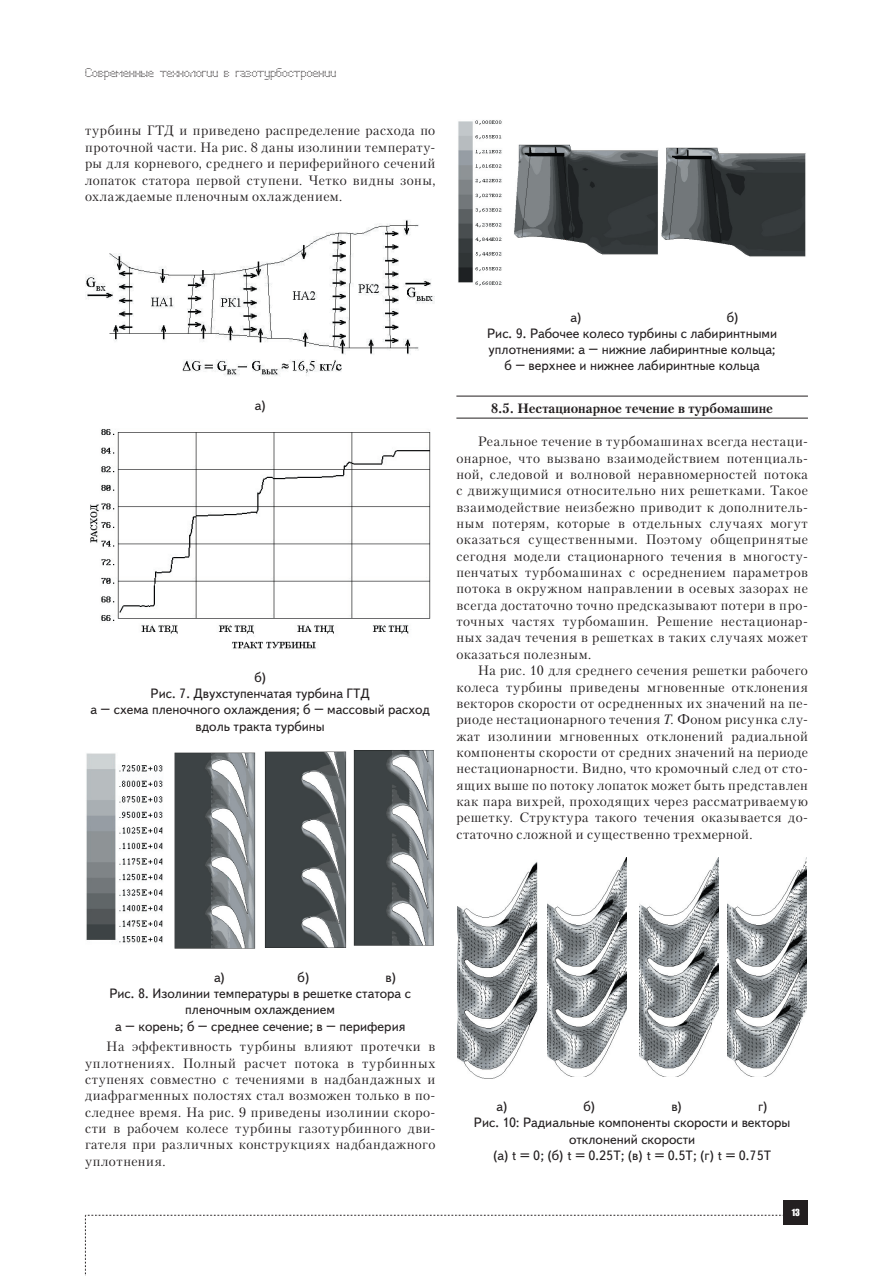
<style>
.page{position:relative;width:893px;height:1276px;background:#fff}
.page>*{position:absolute;margin:0;border:0;box-sizing:border-box;transform-origin:0 0}
.t1{font:13.5px/16.4px "Petersburg C";letter-spacing:.04em;color:#231f20;text-align:justify}
.t2{font:13.5px/16.2px "Text Book C";color:#231f20;text-align:center}
.t3{font:700 13.5px "Petersburg C";color:#231f20}
.t4{font:12px "Perfo";letter-spacing:.015em;color:#231f20}
.t5{font:9px "Impact";color:#fff}
.s1{font-style:italic}
</style>
<div class="page">
<svg style="left:85px;top:1215px;width:699px;height:61px"></svg>
<div style="left:784px;top:1200px;width:24px;height:25px;background:#231f20"></div>
<img style="left:86px;top:220px;width:349px;height:156px">
<img style="left:90px;top:429px;width:341px;height:220px">
<img style="left:86px;top:753px;width:77px;height:190px">
<img style="left:174px;top:752px;width:82px;height:197px">
<img style="left:265px;top:751px;width:81px;height:197px">
<img style="left:353px;top:750px;width:81px;height:196px">
<hr style="left:456px;top:396px;width:352px;height:1px;background:#231f20">
<hr style="left:456px;top:418px;width:352px;height:1px;background:#231f20">
<img style="left:514px;top:145px;width:144px;height:110px">
<img style="left:662px;top:147px;width:144px;height:110px">
<img style="left:458px;top:120px;width:44px;height:166px">
<img style="left:458px;top:862px;width:79px;height:216px">
<img style="left:547px;top:857px;width:79px;height:220px">
<img style="left:639px;top:857px;width:80px;height:220px">
<img style="left:727px;top:858px;width:79px;height:219px">
<p class="t4" style="left:85px;top:66px;width:253px">Современные технологии в газотурбостроении</p>
<p class="t1" style="left:85px;top:122px;width:352px">турбины ГТД и приведено распределение расхода по проточной части. На рис. 8 даны изолинии температу&shy;ры для корневого, среднего и периферийного сечений лопаток статора первой ступени. Четко видны зоны, охлаждаемые пленочным охлаждением.</p>
<p class="t2" style="left:255px;top:397px;width:13px">а)</p>
<p class="t2" style="left:90px;top:669px;width:341px">б)<br>Рис. 7. Двухступенчатая турбина ГТД<br>а – схема пленочного охлаждения; б – массовый расход вдоль тракта турбины</p>
<p class="t2" style="left:571px;top:309px;width:13px">а)</p>
<p class="t2" style="left:727px;top:309px;width:13px">б)</p>
<p class="t2" style="left:487px;top:325px;width:292px">Рис. 9. Рабочее колесо турбины с лабиринтными</p>
<p class="t2" style="left:489px;top:341px;width:289px">уплотнениями: а – нижние лабиринтные кольца;</p>
<p class="t2" style="left:504px;top:358px;width:257px">б – верхнее и нижнее лабиринтные кольца</p>
<p class="t3" style="left:491px;top:400px;width:283px">8.5. Нестационарное течение в турбомашине</p>
<p class="t1" style="left:456px;top:433px;width:353px;text-indent:21px">Реальное течение в турбомашинах всегда нестаци&shy;онарное, что вызвано взаимодействием потенциаль&shy;ной, следовой и волновой неравномерностей потока с движущимися относительно них решетками. Такое взаимодействие неизбежно приводит к дополнитель&shy;ным потерям, которые в отдельных случаях могут оказаться существенными. Поэтому общепринятые сегодня модели стационарного течения в многосту&shy;пенчатых турбомашинах с осреднением параметров потока в окружном направлении в осевых зазорах не всегда достаточно точно предсказывают потери в про&shy;точных частях турбомашин. Решение нестационар&shy;ных задач течения в решетках в таких случаях может оказаться полезным.</p>
<p class="t1" style="left:456px;top:662px;width:353px;text-indent:21px">На рис. 10 для среднего сечения решетки рабочего колеса турбины приведены мгновенные отклонения векторов скорости от осредненных их значений на пе&shy;риоде нестационарного течения <span class="s1">T</span>. Фоном рисунка слу&shy;жат изолинии мгновенных отклонений радиальной компоненты скорости от средних значений на периоде нестационарности. Видно, что кромочный след от сто&shy;ящих выше по потоку лопаток может быть представлен как пара вихрей, проходящих через рассматриваемую решетку. Структура такого течения оказывается до&shy;статочно сложной и существенно трехмерной.</p>
<p class="t2" style="left:214px;top:969px;width:13px">а)</p>
<p class="t2" style="left:298px;top:969px;width:13px">б)</p>
<p class="t2" style="left:385px;top:969px;width:12px">в)</p>
<p class="t2" style="left:109px;top:985px;width:303px">Рис. 8. Изолинии температуры в решетке статора с</p>
<p class="t2" style="left:185px;top:1001px;width:151px">пленочным охлаждением</p>
<p class="t2" style="left:115px;top:1018px;width:292px">а – корень; б – среднее сечение; в – периферия</p>
<p class="t1" style="left:85px;top:1038px;width:352px;text-indent:21px">На эффективность турбины влияют протечки в уплотнениях. Полный расчет потока в турбинных ступенях совместно с течениями в надбандажных и диафрагменных полостях стал возможен только в по&shy;следнее время. На рис. 9 приведены изолинии скоро&shy;сти в рабочем колесе турбины газотурбинного дви&shy;гателя при различных конструкциях надбандажного уплотнения.</p>
<p class="t2" style="left:496px;top:1098px;width:13px">а)</p>
<p class="t2" style="left:584px;top:1098px;width:13px">б)</p>
<p class="t2" style="left:671px;top:1098px;width:12px">в)</p>
<p class="t2" style="left:758px;top:1098px;width:11px">г)</p>
<p class="t2" style="left:474px;top:1115px;width:318px">Рис. 10: Радиальные компоненты скорости и векторы</p>
<p class="t2" style="left:569px;top:1131px;width:128px">отклонений скорости</p>
<p class="t2" style="left:493px;top:1147px;width:280px">(а) t = 0; (б) t = 0.25T; (в) t = 0.5T; (г) t = 0.75T</p>
<p class="t5" style="left:792px;top:1205px;width:10px">13</p>
</div>
